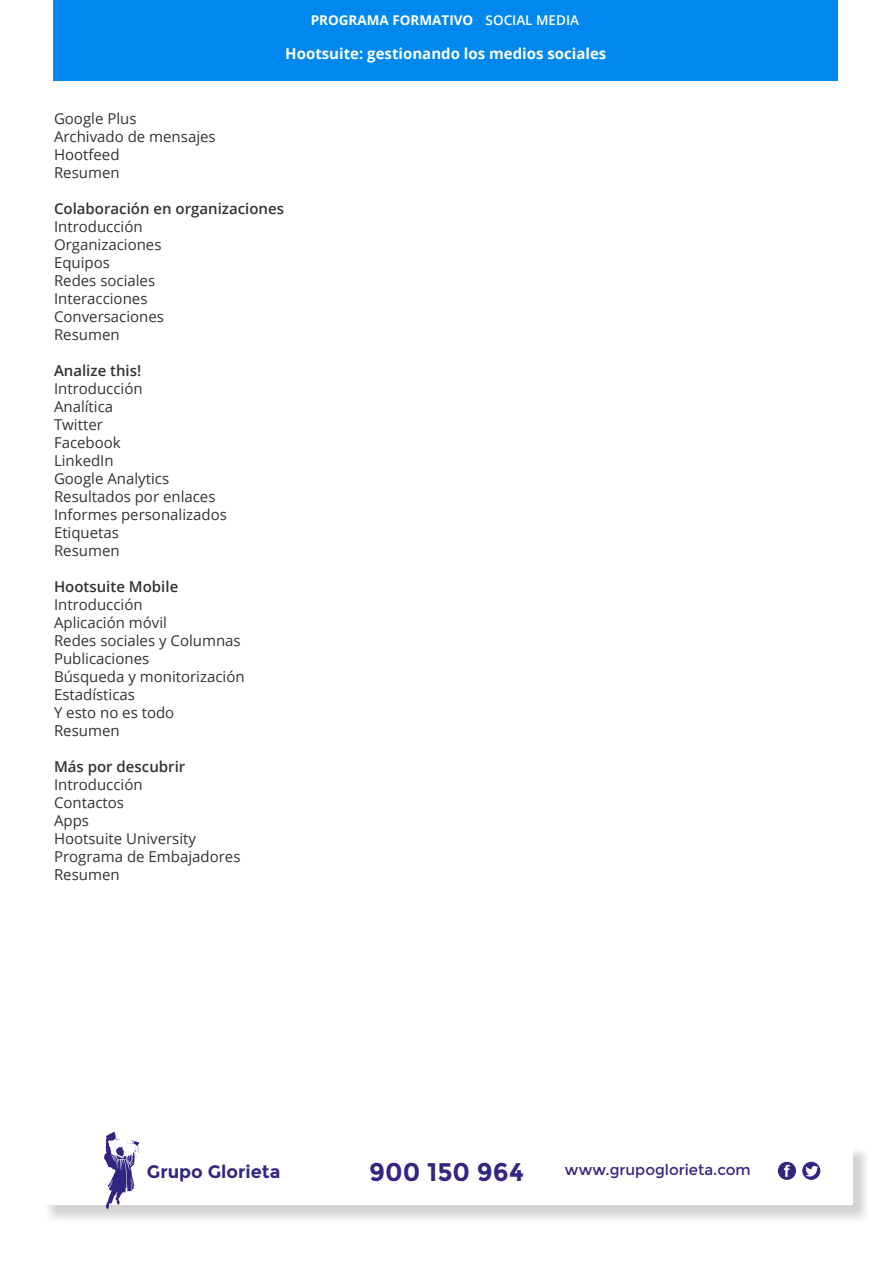
<style>
.page{position:relative;width:893px;height:1263px;background:#fff}
.page>*{position:absolute;margin:0;border:0;box-sizing:border-box;transform-origin:0 0}
.t1{font:700 25.5px "Montserrat";color:#312783}
.t2{font:700 18px "Montserrat";color:#312783}
.t3{font:15px "Open Sans";color:#333}
.t4{font:600 15px "Open Sans";color:#333}
.t5{font:700 15px "Open Sans";color:#fff}
.t6{font:15px "Montserrat";color:#312783}
.t7{font:700 13.5px "Open Sans";color:#fff}
.t8{font:600 13.5px "Open Sans";color:#fff}
</style>
<div class="page">
<div style="left:53px;top:0;width:785px;height:81px;background:#08e"></div>
<div style="left:43px;top:1145px;width:828px;height:79px;background:#231f20;opacity:.2"></div>
<div style="left:41px;top:1143px;width:811px;height:62px;background:#fff"></div>
<svg style="left:104px;top:1132px;width:35px;height:77px"></svg>
<div style="left:778px;top:1162px;width:18px;height:18px;background:#312783;border-radius:50%"></div>
<svg style="left:784px;top:1165px;width:6px;height:12px"></svg>
<div style="left:802px;top:1162px;width:18px;height:18px;background:#312783;border-radius:50%"></div>
<svg style="left:805px;top:1166px;width:13px;height:11px"></svg>
<p class="t7" style="left:311px;top:11px;width:164px">PROGRAMA FORMATIVO</p>
<p class="t8" style="left:486px;top:11px;width:95px">SOCIAL MEDIA</p>
<p class="t5" style="left:285px;top:43px;width:323px">Hootsuite: gestionando los medios sociales</p>
<p class="t3" style="left:54px;top:108px;width:84px">Google Plus</p>
<p class="t3" style="left:54px;top:126px;width:163px">Archivado de mensajes</p>
<p class="t3" style="left:54px;top:144px;width:67px">Hootfeed</p>
<p class="t3" style="left:54px;top:162px;width:67px">Resumen</p>
<p class="t4" style="left:54px;top:198px;width:231px">Colaboración en organizaciones</p>
<p class="t3" style="left:54px;top:216px;width:90px">Introducción</p>
<p class="t3" style="left:54px;top:234px;width:109px">Organizaciones</p>
<p class="t3" style="left:54px;top:252px;width:57px">Equipos</p>
<p class="t3" style="left:54px;top:270px;width:103px">Redes sociales</p>
<p class="t3" style="left:54px;top:288px;width:95px">Interacciones</p>
<p class="t3" style="left:54px;top:306px;width:112px">Conversaciones</p>
<p class="t3" style="left:54px;top:324px;width:67px">Resumen</p>
<p class="t4" style="left:54px;top:360px;width:89px">Analize this!</p>
<p class="t3" style="left:54px;top:378px;width:90px">Introducción</p>
<p class="t3" style="left:54px;top:396px;width:61px">Analítica</p>
<p class="t3" style="left:54px;top:414px;width:50px">Twitter</p>
<p class="t3" style="left:54px;top:432px;width:68px">Facebook</p>
<p class="t3" style="left:54px;top:450px;width:61px">LinkedIn</p>
<p class="t3" style="left:54px;top:468px;width:117px">Google Analytics</p>
<p class="t3" style="left:54px;top:486px;width:163px">Resultados por enlaces</p>
<p class="t3" style="left:54px;top:504px;width:174px">Informes personalizados</p>
<p class="t3" style="left:54px;top:522px;width:67px">Etiquetas</p>
<p class="t3" style="left:54px;top:540px;width:67px">Resumen</p>
<p class="t4" style="left:54px;top:576px;width:126px">Hootsuite Mobile</p>
<p class="t3" style="left:54px;top:594px;width:90px">Introducción</p>
<p class="t3" style="left:54px;top:612px;width:114px">Aplicación móvil</p>
<p class="t3" style="left:54px;top:630px;width:188px">Redes sociales y Columnas</p>
<p class="t3" style="left:54px;top:648px;width:97px">Publicaciones</p>
<p class="t3" style="left:54px;top:666px;width:192px">Búsqueda y monitorización</p>
<p class="t3" style="left:54px;top:684px;width:82px">Estadísticas</p>
<p class="t3" style="left:54px;top:702px;width:122px">Y esto no es todo</p>
<p class="t3" style="left:54px;top:720px;width:67px">Resumen</p>
<p class="t4" style="left:54px;top:756px;width:133px">Más por descubrir</p>
<p class="t3" style="left:54px;top:774px;width:90px">Introducción</p>
<p class="t3" style="left:54px;top:792px;width:72px">Contactos</p>
<p class="t3" style="left:54px;top:810px;width:37px">Apps</p>
<p class="t3" style="left:54px;top:828px;width:144px">Hootsuite University</p>
<p class="t3" style="left:54px;top:846px;width:188px">Programa de Embajadores</p>
<p class="t3" style="left:54px;top:864px;width:67px">Resumen</p>
<p class="t2" style="left:147px;top:1161px;width:135px">Grupo Glorieta</p>
<p class="t1" style="left:369px;top:1157px;width:156px">900 150 964</p>
<p class="t6" style="left:565px;top:1161px;width:187px">www.grupoglorieta.com</p>
</div>
